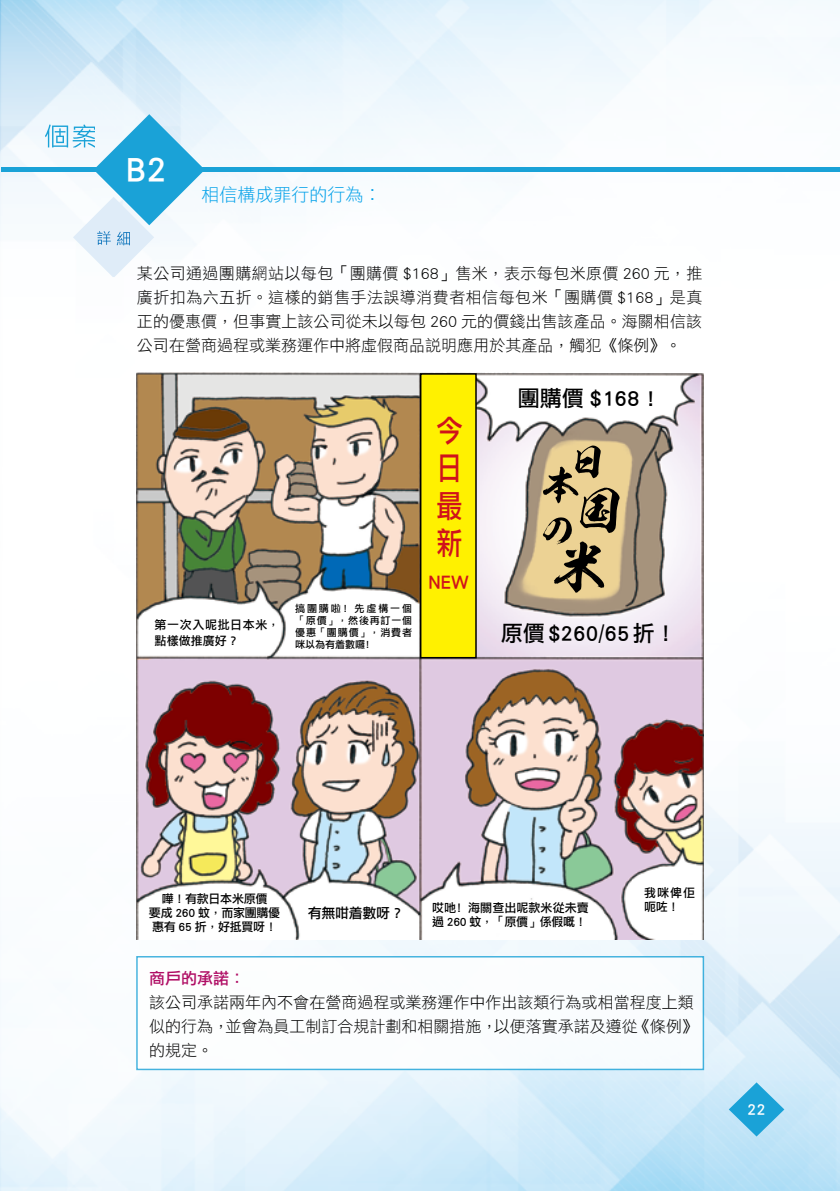
<style>
.page{position:relative;width:840px;height:1191px;background:#fff}
.page>*{position:absolute;margin:0;border:0;box-sizing:border-box;transform-origin:0 0}
.t1{font:36px "DF Li Hei Std W5";color:#fff}
.t2{font:31.2px/37.4px "DF Li Hei Std W5";color:#d0121b;scale:.83 1}
.t3{font:22px "DF Li Hei Std W5";color:#000}
.t4{font:20px "DF Li Hei Std W5";color:#d0121b}
.t5{font:18px "DF Li Hei Std W3";color:#00a0e9}
.t6{font:16px/24px "DF Li Hei Std W3";color:#000;text-align:justify}
.t7{font:16px "DF Li Hei Std W5";color:#b00e65}
.t8{font:16px "DF Li Hei Std W5";color:#fff}
.t9{font:14px "DF Li Hei Std W5";letter-spacing:-.025em;color:#000}
.t10{font:12px/14px "DF Li Hei Std W5";color:#000}
.t11{font:12px/14px "DF Li Hei Std W5";letter-spacing:-.025em;color:#000}
.t12{font:12px/16px "DF Li Hei Std W5";letter-spacing:.05em;color:#000}
.t13{font:10px/12px "DF Li Hei Std W5";letter-spacing:.08em;color:#000;text-align:justify}
</style>
<div class="page">
<img style="left:0;top:0;width:839px;height:1191px">
<svg style="left:728px;top:1082px;width:55px;height:54px;background:#6fc4e7"></svg>
<hr style="left:1px;top:168px;width:838px;height:4px;background:#1aa2d7">
<svg style="left:45px;top:114px;width:160px;height:163px"></svg>
<img style="left:136px;top:372px;width:567px;height:567px">
<svg style="left:542px;top:445px;width:77px;height:148px;background:#af9c6e"></svg>
<div style="left:420px;top:374px;width:55px;height:283px;background:#fff100"></div>
<div style="left:419px;top:373px;width:57px;height:285px;border:2px solid #000"></div>
<div style="left:137px;top:956px;width:566px;height:113px;background:#fff"></div>
<div style="left:136px;top:956px;width:567px;height:114px;border:2px solid #fff"></div>
<p class="t1" style="left:126px;top:149px;width:42px">B2</p>
<p class="t5" style="left:201px;top:185px;width:181px">相信構成罪行的行為︰</p>
<p class="t6" style="left:137px;top:261px;width:566px">某公司通過團購網站以每包「團購價 $168」售米，表示每包米原價 260 元，推廣折扣為六五折。這樣的銷售手法誤導消費者相信每包米「團購價 $168」是真正的優惠價，但事實上該公司從未以每包 260 元的價錢出售該產品。海關相信該公司在營商過程或業務運作中將虛假商品說明應用於其產品，觸犯《條例》。</p>
<p class="t12" style="left:154px;top:616px;width:126px">第一次入呢批日本米，點樣做推廣好？</p>
<p class="t13" style="left:295px;top:602px;width:118px">搞團購啦﹗先虛構一個「原價」，然後再訂一個優惠「團購價」，消費者咪以為有着數囉﹗</p>
<p class="t2" style="left:436px;top:411px;width:32px">今日最新</p>
<p class="t4" style="left:428px;top:571px;width:42px">NEW</p>
<p class="t3" style="left:517px;top:386px;width:138px">團購價 $168 !</p>
<p class="t3" style="left:500px;top:621px;width:177px">原價$260/65折！</p>
<p class="t10" style="left:643px;top:885px;width:53px">我咪俾佢</p>
<p class="t11" style="left:162px;top:891px;width:107px">嘩！有款日本米原價</p>
<p class="t11" style="left:149px;top:905px;width:133px">要成 260 蚊，而家團購優惠有 65 折，好抵買呀！</p>
<p class="t10" style="left:432px;top:900px;width:158px">哎吔﹗海關查出呢款米從未賣過 260 蚊，「原價」係假嘅！</p>
<p class="t9" style="left:308px;top:905px;width:97px">有無咁着數呀？</p>
<p class="t10" style="left:643px;top:899px;width:37px">呃咗！</p>
<p class="t7" style="left:149px;top:969px;width:97px">商戶的承諾︰</p>
<p class="t6" style="left:149px;top:989px;width:550px;text-align:left">該公司承諾兩年內不會在營商過程或業務運作中作出該類行為或相當程度上類似的行為，並會為員工制訂合規計劃和相關措施，以便落實承諾及遵從《條例》的規定。</p>
<p class="t8" style="left:746px;top:1100px;width:20px">22</p>
</div>
